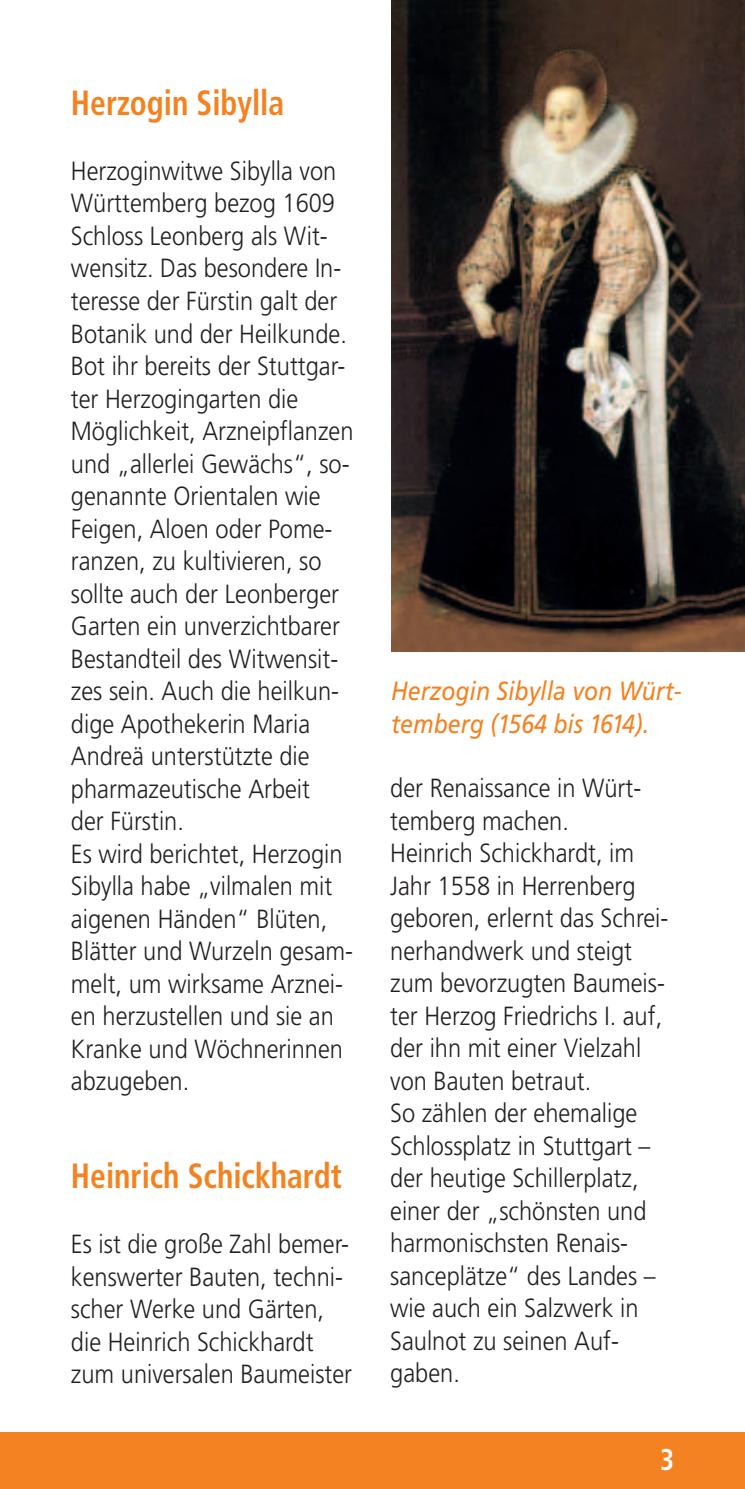
<style>
.page{position:relative;width:745px;height:1489px;background:#fff}
.page>*{position:absolute;margin:0;border:0;box-sizing:border-box;transform-origin:0 0}
.t1{font:700 condensed 35px "Frutiger";color:#f58220;scale:.9 1}
.t2{font:700 condensed 30px "Frutiger";color:#fff;scale:.9 1}
.t3{font:300 26.25px/32.5px "Frutiger";color:#231f20;scale:.9 1}
.t4{font:italic 26.25px/32.5px "Frutiger";color:#f58220;scale:.88 1}
</style>
<div class="page">
<div style="left:0;top:1431px;width:744px;height:57px;background:#f58220"></div>
<img style="left:391px;top:0;width:353px;height:651px">
<p class="t1" style="left:71px;top:89px;width:238px">Herzogin Sibylla</p>
<p class="t3" style="left:71px;top:156px;width:315px">Herzoginwitwe Sibylla von<br>Württemberg bezog 1609<br>Schloss Leonberg als Wit&shy;wensitz. Das besondere In&shy;teresse der Fürstin galt der<br>Botanik und der Heilkunde.<br>Bot ihr bereits der Stuttgar&shy;ter Herzogingarten die<br>Möglichkeit, Arzneipflanzen und „allerlei Gewächs“, so&shy;genannte Orientalen wie<br>Feigen, Aloen oder Pome&shy;ranzen, zu kultivieren, so sollte auch der Leonberger<br>Garten ein unverzichtbarer<br>Bestandteil des Witwensit&shy;zes sein. Auch die heilkun&shy;dige Apothekerin Maria<br>Andreä unterstützte die pharmazeutische Arbeit<br>der Fürstin.</p>
<p class="t3" style="left:71px;top:839px;width:315px">Es wird berichtet, Herzogin<br>Sibylla habe „vilmalen mit aigenen Händen“ Blüten,<br>Blätter und Wurzeln gesam&shy;melt, um wirksame Arznei&shy;en herzustellen und sie an<br>Kranke und Wöchnerinnen abzugeben.</p>
<p class="t1" style="left:71px;top:1161px;width:302px">Heinrich Schickhardt</p>
<p class="t3" style="left:71px;top:1229px;width:314px">Es ist die große Zahl bemer&shy;kenswerter Bauten, techni&shy;scher Werke und Gärten, die Heinrich Schickhardt zum universalen Baumeister</p>
<p class="t4" style="left:391px;top:676px;width:331px">Herzogin Sibylla von Würt&shy;temberg (1564 bis 1614).</p>
<p class="t3" style="left:390px;top:773px;width:280px">der Renaissance in Würt&shy;temberg machen.</p>
<p class="t3" style="left:390px;top:838px;width:310px">Heinrich Schickhardt, im<br>Jahr 1558 in Herrenberg geboren, erlernt das Schrei&shy;nerhandwerk und steigt zum bevorzugten Baumeis&shy;ter Herzog Friedrichs I. auf, der ihn mit einer Vielzahl von Bauten betraut.</p>
<p class="t3" style="left:390px;top:1098px;width:296px">So zählen der ehemalige<br>Schlossplatz in Stuttgart – der heutige Schillerplatz, einer der „schönsten und harmonischsten Renais&shy;sanceplätze“ des Landes – wie auch ein Salzwerk in<br>Saulnot zu seinen Auf - gaben.</p>
<p class="t2" style="left:659px;top:1446px;width:17px">3</p>
</div>
